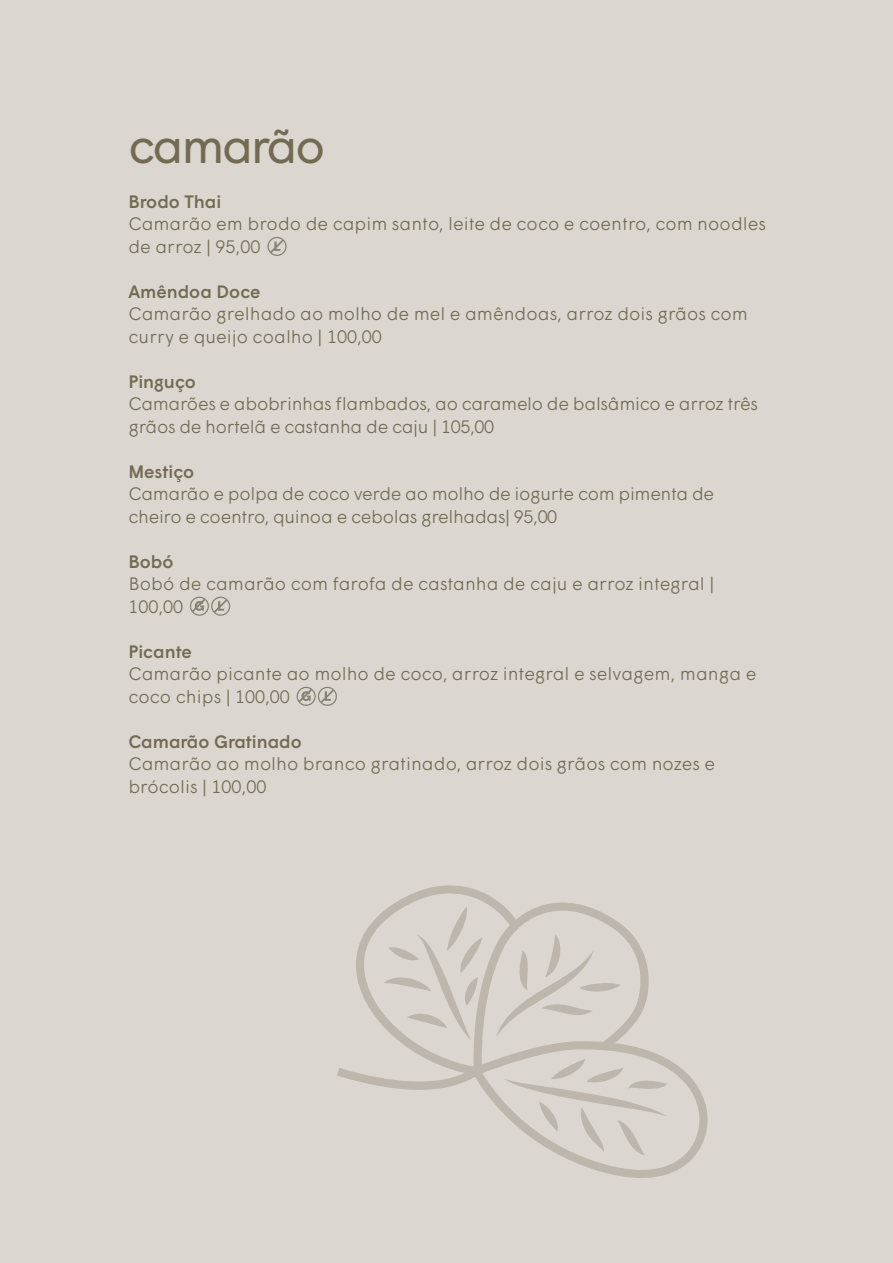
<style>
.page{position:relative;width:893px;height:1263px;background:#dbd6d0}
.page>*{position:absolute;margin:0;border:0;box-sizing:border-box;transform-origin:0 0}
.t1{font:48px "Wigrum";letter-spacing:-.05em;color:#726b52}
.t2{font:300 18px/22.5px "Wigrum";letter-spacing:-.01em;color:#726b52}
.t3{font:500 18px "Wigrum";color:#726b52}
</style>
<div class="page">
<svg style="left:337px;top:885px;width:371px;height:293px"></svg>
<svg style="left:503px;top:1058px;width:165px;height:97px"></svg>
<svg style="left:496px;top:934px;width:125px;height:103px"></svg>
<svg style="left:384px;top:906px;width:98px;height:135px"></svg>
<svg style="left:297px;top:687px;width:40px;height:19px"></svg>
<svg style="left:190px;top:597px;width:40px;height:19px"></svg>
<svg style="left:267px;top:237px;width:20px;height:19px"></svg>
<p class="t1" style="left:128px;top:110px;width:198px">camarão</p>
<p class="t3" style="left:128px;top:188px;width:95px">Brodo Thai</p>
<p class="t2" style="left:128px;top:211px;width:639px">Camarão em brodo de capim santo, leite de coco e coentro, com noodles de arroz | 95,00</p>
<p class="t3" style="left:128px;top:278px;width:134px">Amêndoa Doce</p>
<p class="t2" style="left:128px;top:301px;width:621px">Camarão grelhado ao molho de mel e amêndoas, arroz dois grãos com curry e queijo coalho | 100,00</p>
<p class="t3" style="left:128px;top:368px;width:69px">Pinguço</p>
<p class="t2" style="left:128px;top:391px;width:631px">Camarões e abobrinhas flambados, ao caramelo de balsâmico e arroz três grãos de hortelã e castanha de caju | 105,00</p>
<p class="t3" style="left:128px;top:458px;width:67px">Mestiço</p>
<p class="t2" style="left:128px;top:481px;width:587px">Camarão e polpa de coco verde ao molho de iogurte com pimenta de cheiro e coentro, quinoa e cebolas grelhadas| 95,00</p>
<p class="t3" style="left:128px;top:548px;width:47px">Bobó</p>
<p class="t2" style="left:128px;top:571px;width:587px">Bobó de camarão com farofa de castanha de caju e arroz integral |<br>100,00</p>
<p class="t3" style="left:128px;top:638px;width:65px">Picante</p>
<p class="t2" style="left:128px;top:661px;width:629px">Camarão picante ao molho de coco, arroz integral e selvagem, manga e coco chips | 100,00</p>
<p class="t3" style="left:128px;top:728px;width:175px">Camarão Gratinado</p>
<p class="t2" style="left:128px;top:751px;width:588px">Camarão ao molho branco gratinado, arroz dois grãos com nozes e brócolis | 100,00</p>
</div>
